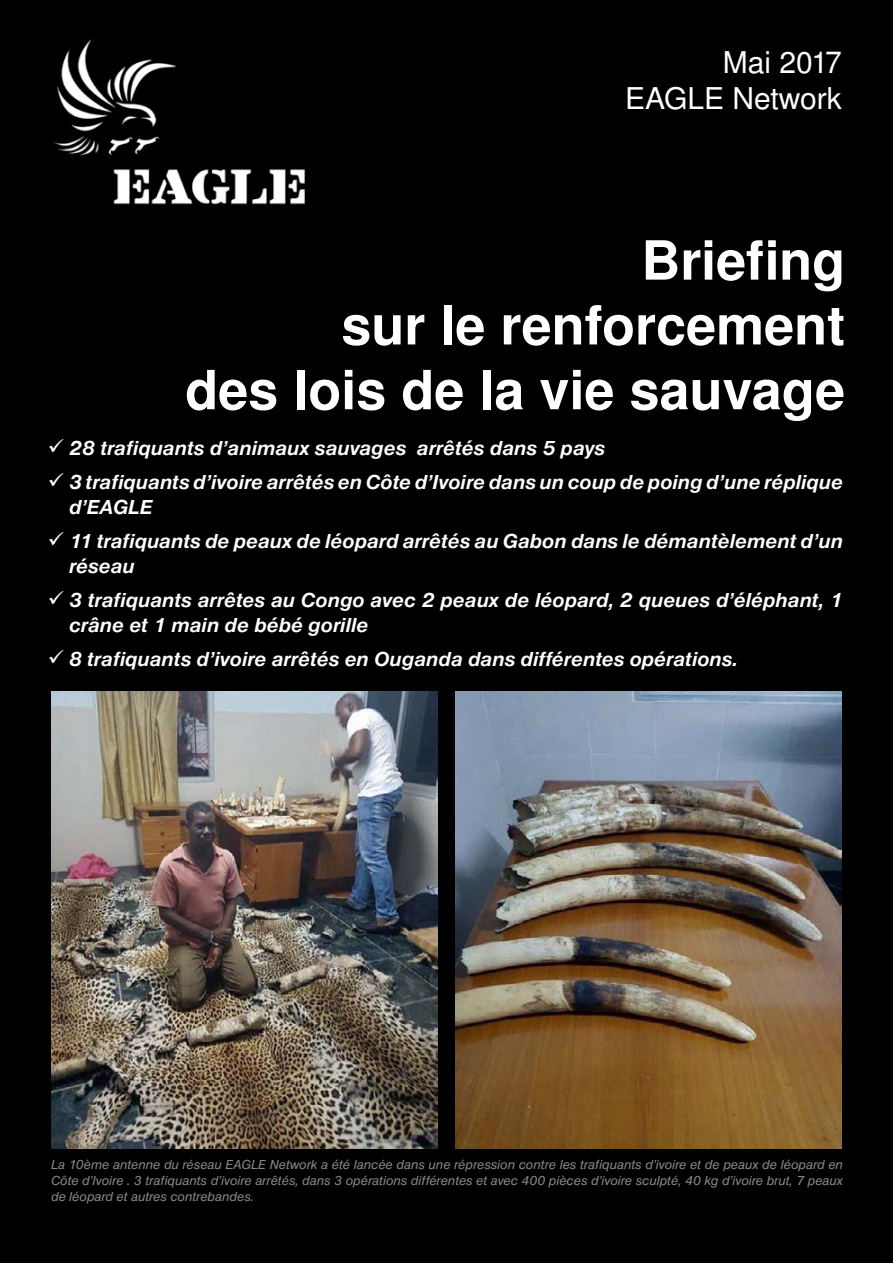
<style>
.page{position:relative;width:893px;height:1263px;background:#000}
.page>*{position:absolute;margin:0;border:0;box-sizing:border-box;transform-origin:0 0}
.t1{font:700 54px/64.8px "Nimbus Sans LOT";color:#fff;text-align:right}
.t2{font:30px/36px "Nimbus Sans LOT";color:#fff;text-align:right}
.t3{font:italic 700 21px/33.8px "Nimbus Sans DOT";color:#fff}
.t4{font:italic 13.5px/16.2px "Nimbus Sans DOT";color:#87888a;text-align:justify}
.t5{font:13.5px "Nimbus Sans LOT";color:#87888a}
.s1{font-weight:700}
.s2{font-family:"Nimbus Sans DOT";font-weight:700}
</style>
<div class="page">
<img style="left:53px;top:39px;width:252px;height:166px">
<img style="left:51px;top:692px;width:386px;height:456px">
<img style="left:455px;top:692px;width:387px;height:456px">
<h2 class="t2" style="left:625px;top:45px;width:218px">Mai 2017<br>EAGLE Network</h2>
<h1 class="t1" style="left:185px;top:230px;width:661px">Briefing<br>sur le renforcement<br>des lois de la vie sauvage</h1>
<p class="t3" style="left:69px;top:431px;width:775px">28 trafiquants d’animaux sauvages arrêtés dans 5 pays<br>3 trafiquants d’ivoire arrêtés en Côte d’Ivoire dans un coup de poing d’une réplique</p>
<p class="t3" style="left:69px;top:490px;width:775px">d’EAGLE<br>11 trafiquants de peaux de léopard arrêtés au Gabon dans le démantèlement d’un</p>
<p class="t3" style="left:69px;top:549px;width:775px">réseau<br>3 trafiquants arrêtes au Congo avec 2 peaux de léopard, 2 queues d’éléphant, 1</p>
<p class="t3" style="left:69px;top:608px;width:671px">crâne et 1 main de bébé gorille<br>8 trafiquants d’ivoire arrêtés en Ouganda dans différentes opérations.</p>
<p class="t4" style="left:51px;top:1156px;width:794px">La 10ème antenne du réseau EAGLE Network a été lancée dans une répression contre les trafiquants d’ivoire et de peaux de léopard en Côte d’Ivoire . 3 trafiquants d’ivoire arrêtés, dans 3 opérations différentes et avec 400 pièces d’ivoire sculpté, 40 kg d’ivoire brut, 7 peaux de léopard et autres contrebandes.</p>
<p class="t5" style="left:51px;top:1173px;width:793px"><span class="s1">The EAGLE NETWORK</span> – LAGA, PALF, AALF, GALF, EAGLE Togo, AALF-B, SALF, EAGLE Ouganda, ALARM, <span class="s2">EAGLE Côte d’Ivoire</span></p>
</div>
